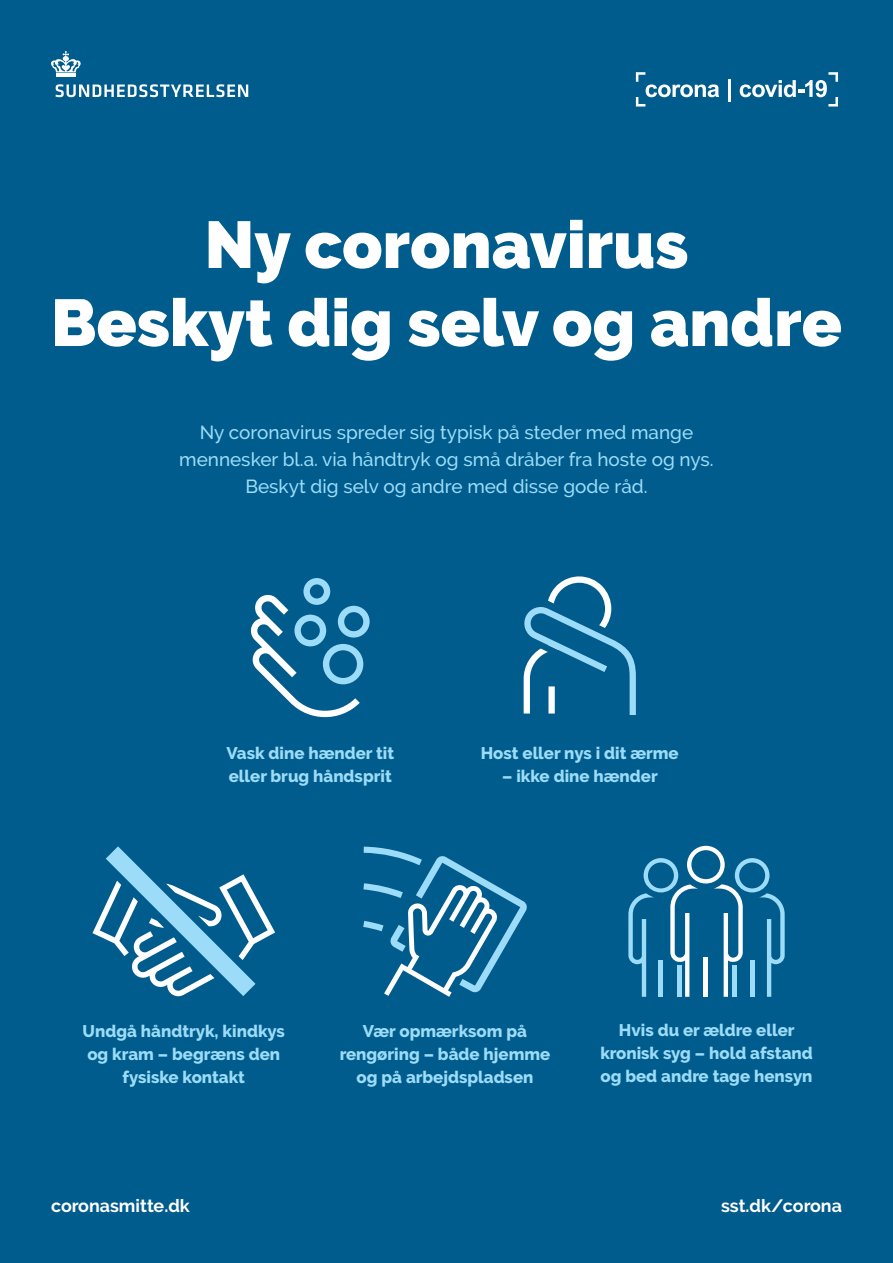
<style>
.page{position:relative;width:893px;height:1263px;background:#005c8d}
.page>*{position:absolute;margin:0;border:0;box-sizing:border-box;transform-origin:0 0}
.t1{font:900 66px/78px "Raleway";color:#fff;text-align:center}
.t2{font:500 18.9px/27.3px "Raleway";color:#9cdcf8;text-align:center}
.t3{font:700 17.85px "Raleway";color:#fff}
.t4{font:800 16.8px/23.1px "Raleway";color:#9cdcf8;text-align:center}
</style>
<div class="page">
<svg style="left:628px;top:846px;width:157px;height:151px"></svg>
<svg style="left:363px;top:847px;width:164px;height:150px"></svg>
<svg style="left:524px;top:576px;width:112px;height:139px"></svg>
<svg style="left:92px;top:846px;width:183px;height:150px"></svg>
<svg style="left:250px;top:578px;width:120px;height:139px"></svg>
<hr style="left:56px;top:73px;width:20px;height:4px;background:#fff">
<svg style="left:51px;top:51px;width:30px;height:21px"></svg>
<svg style="left:55px;top:84px;width:193px;height:13px"></svg>
<svg style="left:636px;top:72px;width:83px;height:35px"></svg>
<hr style="left:728px;top:80px;width:3px;height:22px;background:#fff">
<svg style="left:740px;top:72px;width:98px;height:35px"></svg>
<h1 class="t1" style="left:51px;top:213px;width:792px">Ny coronavirus<br>Beskyt dig selv og andre</h1>
<p class="t2" style="left:179px;top:420px;width:536px">Ny coronavirus spreder sig typisk på steder med mange mennesker bl.a. via håndtryk og små dråber fra hoste og nys.<br>Beskyt dig selv og andre med disse gode råd.</p>
<p class="t4" style="left:226px;top:743px;width:169px;text-align:left">Vask dine hænder tit eller brug håndsprit</p>
<p class="t4" style="left:481px;top:743px;width:199px">Host eller nys i dit ærme</p>
<p class="t4" style="left:502px;top:766px;width:157px">– ikke dine hænder</p>
<p class="t4" style="left:83px;top:1021px;width:204px">Undgå håndtryk, kindkys og kram – begræns den fysiske kontakt</p>
<p class="t4" style="left:600px;top:1020px;width:214px">Hvis du er ældre eller kronisk syg – hold afstand og bed andre tage hensyn</p>
<p class="t4" style="left:340px;top:1021px;width:212px">Vær opmærksom på rengøring – både hjemme og på arbejdspladsen</p>
<p class="t3" style="left:51px;top:1195px;width:140px">coronasmitte.dk</p>
<p class="t3" style="left:721px;top:1195px;width:122px">sst.dk/corona</p>
</div>
